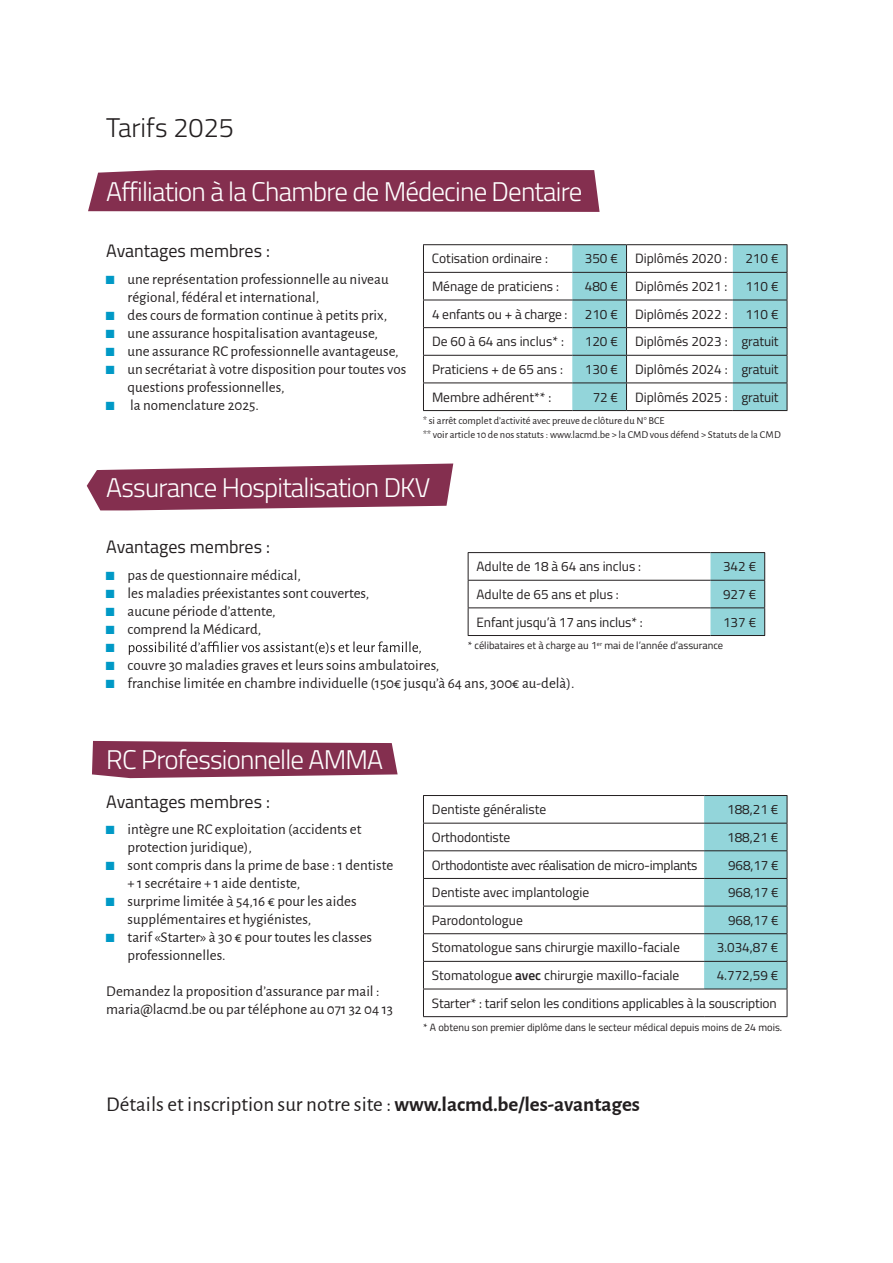
<style>
.page{position:relative;width:893px;height:1263px;background:#fff}
.page>*{position:absolute;margin:0;border:0;box-sizing:border-box;transform-origin:0 0}
.t1{font:300 27px "Titillium Web";letter-spacing:-.03em;color:#fff}
.t2{font:300 27px "Titillium Web";color:#231f20}
.t3{font:21px "Alegreya Sans";color:#231f20}
.t4{font:18px "Titillium Web";color:#231f20}
.t5{font:18px "Alegreya Sans";color:#0099c6}
.t6{font:15px/18px "Alegreya Sans";color:#231f20}
.t7{font:13.5px/27.6px "Titillium Web";color:#231f20;text-align:right}
.t8{font:13.5px "Titillium Web";letter-spacing:-.02em;color:#231f20}
.t9{font:10.5px/13.5px "Alegreya Sans";color:#231f20}
.t10{font:10.5px "Titillium Web";color:#231f20}
.s1{font-size:18px;color:#0099c6}
.s2{font-weight:600}
.s3{font-weight:700}
</style>
<div class="page">
<div style="left:88px;top:170px;width:512px;height:42px;background:#842f4f"></div>
<svg style="left:87px;top:463px;width:366px;height:47px;background:#954c67"></svg>
<svg style="left:92px;top:741px;width:306px;height:37px;background:#8e415e"></svg>
<svg style="left:129px;top:641px;width:292px;height:14px"></svg>
<hr style="left:423px;top:244px;width:149px;height:1px;background:#231f20">
<hr style="left:572px;top:244px;width:54px;height:1px;background:#231f20">
<hr style="left:626px;top:244px;width:107px;height:1px;background:#231f20">
<hr style="left:733px;top:244px;width:54px;height:1px;background:#231f20">
<hr style="left:423px;top:272px;width:149px;height:1px;background:#231f20">
<hr style="left:423px;top:300px;width:149px;height:1px;background:#231f20">
<hr style="left:423px;top:327px;width:149px;height:1px;background:#231f20">
<hr style="left:423px;top:355px;width:149px;height:1px;background:#231f20">
<hr style="left:423px;top:383px;width:149px;height:1px;background:#231f20">
<hr style="left:423px;top:410px;width:149px;height:1px;background:#231f20">
<svg style="left:423px;top:245px;width:1px;height:165px"></svg>
<svg style="left:572px;top:245px;width:216px;height:166px"></svg>
<hr style="left:468px;top:552px;width:242px;height:1px;background:#231f20">
<hr style="left:710px;top:552px;width:55px;height:1px;background:#231f20">
<hr style="left:468px;top:580px;width:242px;height:1px;background:#231f20">
<hr style="left:468px;top:607px;width:242px;height:1px;background:#231f20">
<hr style="left:468px;top:635px;width:242px;height:1px;background:#231f20">
<hr style="left:710px;top:635px;width:55px;height:1px;background:#231f20">
<svg style="left:468px;top:553px;width:1px;height:82px"></svg>
<svg style="left:710px;top:553px;width:55px;height:82px;background:#8fced3"></svg>
<hr style="left:423px;top:795px;width:281px;height:1px;background:#231f20">
<hr style="left:423px;top:823px;width:281px;height:1px;background:#231f20">
<hr style="left:423px;top:850px;width:281px;height:1px;background:#231f20">
<hr style="left:423px;top:878px;width:281px;height:1px;background:#231f20">
<hr style="left:423px;top:906px;width:281px;height:1px;background:#231f20">
<hr style="left:423px;top:933px;width:281px;height:1px;background:#231f20">
<hr style="left:423px;top:961px;width:281px;height:1px;background:#231f20">
<hr style="left:423px;top:989px;width:281px;height:1px;background:#231f20">
<hr style="left:423px;top:1016px;width:281px;height:1px;background:#231f20">
<hr style="left:704px;top:1016px;width:83px;height:1px;background:#231f20">
<svg style="left:423px;top:796px;width:1px;height:220px"></svg>
<svg style="left:704px;top:795px;width:84px;height:221px;background:#9cd3d7"></svg>
<h1 class="t2" style="left:106px;top:108px;width:129px">Tarifs 2025</h1>
<h1 class="t1" style="left:106px;top:172px;width:477px">Affiliation à la Chambre de Médecine Dentaire</h1>
<p class="t4" style="left:106px;top:238px;width:165px">Avantages membres :</p>
<p class="t6" style="left:106px;top:269px;width:284px"><span class="s1">◼</span> une représentation professionnelle au niveau</p>
<p class="t6" style="left:128px;top:287px;width:193px">régional, fédéral et international,</p>
<p class="t6" style="left:106px;top:305px;width:282px"><span class="s1">◼</span> des cours de formation continue à petits prix,</p>
<p class="t6" style="left:106px;top:323px;width:273px"><span class="s1">◼</span> une assurance hospitalisation avantageuse,</p>
<p class="t6" style="left:106px;top:341px;width:294px"><span class="s1">◼</span> une assurance RC professionnelle avantageuse,</p>
<p class="t6" style="left:106px;top:359px;width:302px"><span class="s1">◼</span> un secrétariat à votre disposition pour toutes vos</p>
<p class="t6" style="left:128px;top:377px;width:159px">questions professionnelles,</p>
<p class="t6" style="left:106px;top:395px;width:154px"><span class="s1">◼</span> la nomenclature 2025.</p>
<p class="t7" style="left:432px;top:244px;width:118px">Cotisation ordinaire :</p>
<p class="t7" style="left:585px;top:244px;width:35px">350 €</p>
<p class="t7" style="left:635px;top:244px;width:94px">Diplômés 2020 :</p>
<p class="t7" style="left:745px;top:244px;width:35px">210 €</p>
<p class="t7" style="left:432px;top:272px;width:129px">Ménage de praticiens :</p>
<p class="t7" style="left:585px;top:272px;width:35px">480 €</p>
<p class="t7" style="left:635px;top:272px;width:94px">Diplômés 2021 :</p>
<p class="t7" style="left:745px;top:272px;width:35px">110 €</p>
<p class="t7" style="left:432px;top:299px;width:137px">4 enfants ou + à charge :</p>
<p class="t7" style="left:585px;top:299px;width:35px">210 €</p>
<p class="t7" style="left:635px;top:299px;width:94px">Diplômés 2022 :</p>
<p class="t7" style="left:745px;top:299px;width:35px">110 €</p>
<p class="t7" style="left:432px;top:327px;width:133px">De 60 à 64 ans inclus* :</p>
<p class="t7" style="left:585px;top:327px;width:35px">120 €</p>
<p class="t7" style="left:635px;top:327px;width:145px">Diplômés 2023 : gratuit</p>
<p class="t7" style="left:432px;top:355px;width:133px">Praticiens + de 65 ans :</p>
<p class="t7" style="left:585px;top:355px;width:35px">130 €</p>
<p class="t7" style="left:635px;top:355px;width:145px">Diplômés 2024 : gratuit</p>
<p class="t7" style="left:432px;top:382px;width:121px">Membre adhérent** :</p>
<p class="t7" style="left:593px;top:382px;width:27px">72 €</p>
<p class="t7" style="left:635px;top:382px;width:145px">Diplômés 2025 : gratuit</p>
<p class="t9" style="left:423px;top:414px;width:359px">* si arrêt complet d’activité avec preuve de clôture du N° BCE<br>** voir article 10 de nos statuts : www.lacmd.be &gt; la CMD vous défend &gt; Statuts de la CMD</p>
<h1 class="t1" style="left:106px;top:468px;width:325px">Assurance Hospitalisation DKV</h1>
<p class="t4" style="left:106px;top:534px;width:165px">Avantages membres :</p>
<p class="t6" style="left:106px;top:565px;width:265px"><span class="s1">◼</span> pas de questionnaire médical,<br><span class="s1">◼</span> les maladies préexistantes sont couvertes, <span class="s1">◼</span> aucune période d’attente,<br><span class="s1">◼</span> comprend la Médicard,</p>
<p class="t5" style="left:106px;top:634px;width:10px">◼</p>
<p class="t6" style="left:106px;top:655px;width:470px"><span class="s1">◼</span> couvre 30 maladies graves et leurs soins ambulatoires,<br><span class="s1">◼</span> franchise limitée en chambre individuelle (150€ jusqu’à 64 ans, 300€ au-delà).</p>
<p class="t7" style="left:477px;top:552px;width:166px">Adulte de 18 à 64 ans inclus :</p>
<p class="t7" style="left:723px;top:552px;width:35px">342 €</p>
<p class="t7" style="left:477px;top:580px;width:144px">Adulte de 65 ans et plus :</p>
<p class="t7" style="left:723px;top:580px;width:35px">927 €</p>
<p class="t7" style="left:477px;top:607px;width:168px">Enfant jusqu’à 17 ans inclus* :</p>
<p class="t7" style="left:723px;top:607px;width:35px">137 €</p>
<p class="t10" style="left:468px;top:638px;width:257px">* célibataires et à charge au 1<sup>er</sup> mai de l’année d’assurance</p>
<h1 class="t1" style="left:106px;top:740px;width:278px">RC Professionnelle AMMA</h1>
<p class="t4" style="left:106px;top:788px;width:165px">Avantages membres :</p>
<p class="t6" style="left:106px;top:819px;width:257px"><span class="s1">◼</span> intègre une RC exploitation (accidents et</p>
<p class="t6" style="left:128px;top:837px;width:126px">protection juridique),</p>
<p class="t6" style="left:106px;top:855px;width:288px"><span class="s1">◼</span> sont compris dans la prime de base : 1 dentiste</p>
<p class="t6" style="left:128px;top:873px;width:174px">+ 1 secrétaire + 1 aide dentiste,</p>
<p class="t6" style="left:106px;top:891px;width:252px"><span class="s1">◼</span> surprime limitée à 54,16 € pour les aides</p>
<p class="t6" style="left:128px;top:909px;width:185px">supplémentaires et hygiénistes,</p>
<p class="t6" style="left:106px;top:927px;width:267px"><span class="s1">◼</span> tarif «Starter» à 30 € pour toutes les classes</p>
<p class="t6" style="left:128px;top:945px;width:99px">professionnelles.</p>
<p class="t6" style="left:106px;top:981px;width:288px">Demandez la proposition d’assurance par mail : maria@lacmd.be ou par téléphone au 071 32 04 13</p>
<p class="t7" style="left:432px;top:795px;width:116px">Dentiste généraliste</p>
<p class="t7" style="left:727px;top:795px;width:53px">188,21 €</p>
<p class="t7" style="left:432px;top:823px;width:80px">Orthodontiste</p>
<p class="t7" style="left:727px;top:823px;width:53px">188,21 €</p>
<p class="t8" style="left:432px;top:855px;width:267px">Orthodontiste avec réalisation de micro-implants</p>
<p class="t7" style="left:728px;top:850px;width:52px">968,17 €</p>
<p class="t7" style="left:432px;top:878px;width:159px">Dentiste avec implantologie</p>
<p class="t7" style="left:728px;top:878px;width:52px">968,17 €</p>
<p class="t7" style="left:432px;top:905px;width:92px">Parodontologue</p>
<p class="t7" style="left:728px;top:905px;width:52px">968,17 €</p>
<p class="t7" style="left:432px;top:933px;width:249px">Stomatologue sans chirurgie maxillo-faciale</p>
<p class="t7" style="left:717px;top:933px;width:63px">3.034,87 €</p>
<p class="t7" style="left:432px;top:961px;width:249px">Stomatologue <span class="s2">avec</span> chirurgie maxillo-faciale</p>
<p class="t7" style="left:432px;top:961px;width:348px">4.772,59 €<br>Starter* : tarif selon les conditions applicables à la souscription</p>
<p class="t10" style="left:423px;top:1019px;width:361px">* A obtenu son premier diplôme dans le secteur médical depuis moins de 24 mois.</p>
<h2 class="t3" style="left:106px;top:1090px;width:535px">Détails et inscription sur notre site : <span class="s3">www.lacmd.be/les-avantages</span></h2>
</div>
